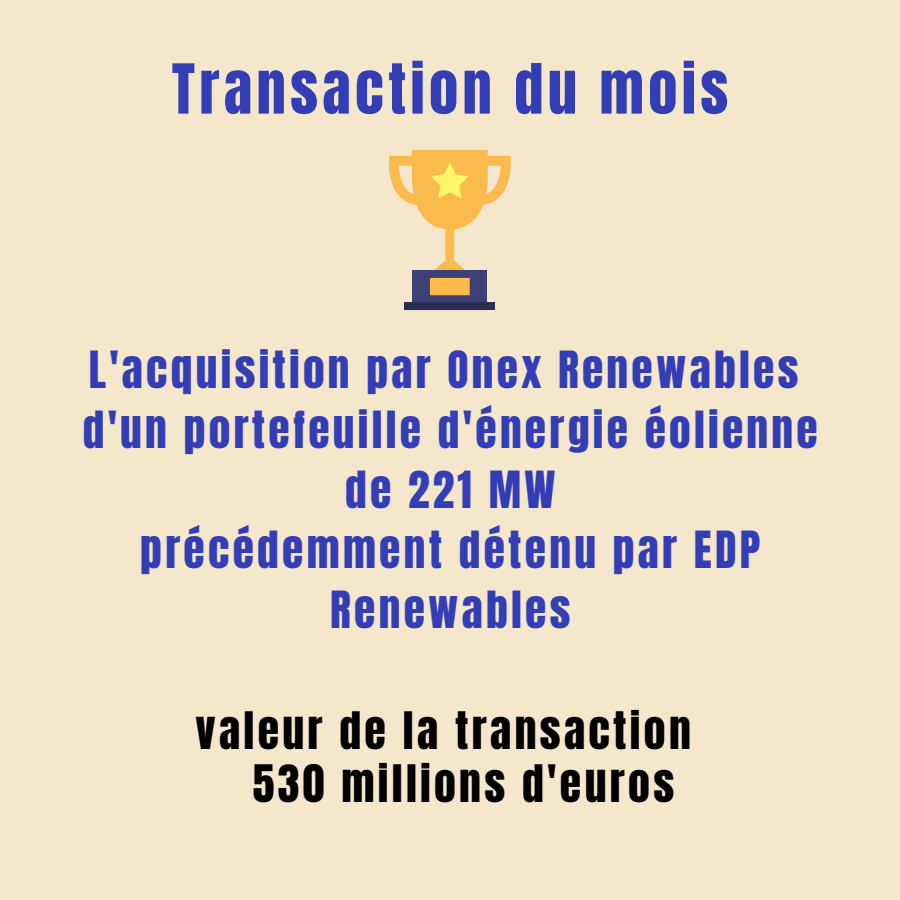
<style>
.page{position:relative;width:900px;height:900px;background:#f4e7cc}
.page>*{position:absolute;margin:0;border:0;box-sizing:border-box;transform-origin:0 0}
.t1{font:58.6px "Anton";letter-spacing:.075em;color:#333db5}
.t2{font:43.9px "Anton";letter-spacing:.075em;color:#000}
.t3{font:43.6px/60px "Anton";letter-spacing:.075em;color:#333db5;text-align:center}
</style>
<div class="page">
<div style="left:412px;top:271px;width:75px;height:32px;background:#3d4176"></div>
<div style="left:404px;top:303px;width:91px;height:7px;background:#2c2d53"></div>
<div style="left:430px;top:278px;width:40px;height:17px;background:#fabb4c"></div>
<svg style="left:389px;top:150px;width:122px;height:121px"></svg>
<p class="t1" style="left:172px;top:47px;width:558px">Transaction du mois</p>
<p class="t3" style="left:89px;top:341px;width:711px">L'acquisition par Onex Renewables</p>
<p class="t3" style="left:83px;top:401px;width:737px">d'un portefeuille d'énergie éolienne de 221 MW</p>
<p class="t3" style="left:140px;top:521px;width:622px">précédemment détenu par EDP<br>Renewables</p>
<p class="t2" style="left:196px;top:699px;width:497px">valeur de la transaction</p>
<p class="t2" style="left:253px;top:752px;width:423px">530 millions d'euros</p>
</div>
